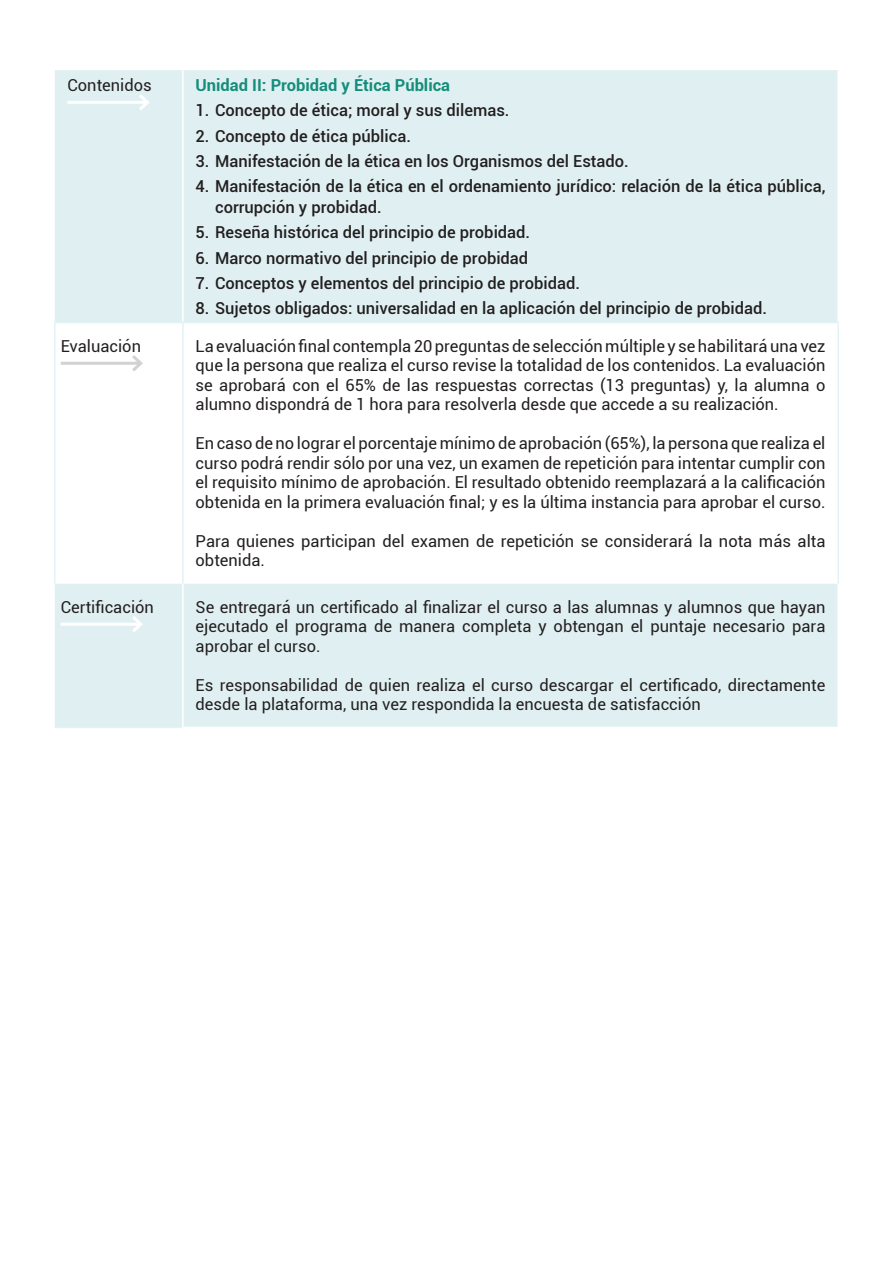
<style>
.page{position:relative;width:893px;height:1263px;background:#fff}
.page>*{position:absolute;margin:0;border:0;box-sizing:border-box;transform-origin:0 0}
.t1{font:16.5px/19.5px "Roboto";color:#231f20;text-align:justify}
.t2{font:500 16.5px/21px "Roboto";color:#231f20}
.t3{font:700 16.5px "Roboto";color:#148d7b}
</style>
<div class="page">
<div style="left:55px;top:70px;width:782px;height:657px;background:#e0f0f2"></div>
<svg style="left:56px;top:323px;width:781px;height:260px"></svg>
<hr style="left:55px;top:727px;width:127px;height:1px;background:#e2f3f5">
<hr style="left:182px;top:70px;width:2px;height:252px;background:#fff">
<hr style="left:182px;top:583px;width:2px;height:144px;background:#fff">
<hr style="left:54px;top:322px;width:129px;height:1px;background:#e2f3f5">
<hr style="left:54px;top:323px;width:2px;height:260px;background:#e2f3f5">
<hr style="left:183px;top:322px;width:656px;height:1px;background:#e2f3f5">
<hr style="left:182px;top:323px;width:2px;height:260px;background:#e2f3f5">
<hr style="left:837px;top:323px;width:2px;height:260px;background:#e2f3f5">
<hr style="left:68px;top:101px;width:80px;height:3px;background:#fff">
<svg style="left:136px;top:91px;width:16px;height:23px"></svg>
<hr style="left:61px;top:362px;width:80px;height:3px;background:#d1d2d4">
<svg style="left:129px;top:352px;width:16px;height:23px"></svg>
<hr style="left:61px;top:623px;width:80px;height:3px;background:#fff">
<svg style="left:129px;top:613px;width:16px;height:22px"></svg>
<p class="t1" style="left:68px;top:75px;width:86px">Contenidos</p>
<p class="t3" style="left:196px;top:73px;width:256px">Unidad II: Probidad y Ética Pública</p>
<p class="t2" style="left:196px;top:99px;width:315px">1. Concepto de ética; moral y sus dilemas.</p>
<p class="t2" style="left:196px;top:125px;width:217px">2. Concepto de ética pública.</p>
<p class="t2" style="left:196px;top:150px;width:435px">3. Manifestación de la ética en los Organismos del Estado.</p>
<p class="t2" style="left:215px;top:175px;width:612px;text-indent:-20px">4. Manifestación de la ética en el ordenamiento jurídico: relación de la ética pública, corrupción y probidad.</p>
<p class="t2" style="left:196px;top:221px;width:336px">5. Reseña histórica del principio de probidad.</p>
<p class="t2" style="left:196px;top:247px;width:334px">6. Marco normativo del principio de probidad</p>
<p class="t2" style="left:196px;top:272px;width:386px">7. Conceptos y elementos del principio de probidad.</p>
<p class="t2" style="left:196px;top:297px;width:573px">8. Sujetos obligados: universalidad en la aplicación del principio de probidad.</p>
<p class="t1" style="left:61px;top:336px;width:82px">Evaluación</p>
<p class="t1" style="left:196px;top:336px;width:631px">La evaluación final contempla 20 preguntas de selección múltiple y se habilitará una vez que la persona que realiza el curso revise la totalidad de los contenidos. La evaluación se aprobará con el 65% de las respuestas correctas (13 preguntas) y, la alumna o alumno dispondrá de 1 hora para resolverla desde que accede a su realización.</p>
<p class="t1" style="left:196px;top:433px;width:631px">En caso de no lograr el porcentaje mínimo de aprobación (65%), la persona que realiza el curso podrá rendir sólo por una vez, un examen de repetición para intentar cumplir con el requisito mínimo de aprobación. El resultado obtenido reemplazará a la calificación obtenida en la primera evaluación final; y es la última instancia para aprobar el curso.</p>
<p class="t1" style="left:196px;top:531px;width:631px">Para quienes participan del examen de repetición se considerará la nota más alta obtenida.</p>
<p class="t1" style="left:61px;top:597px;width:95px">Certificación</p>
<p class="t1" style="left:196px;top:597px;width:631px">Se entregará un certificado al finalizar el curso a las alumnas y alumnos que hayan ejecutado el programa de manera completa y obtengan el puntaje necesario para aprobar el curso.</p>
<p class="t1" style="left:196px;top:675px;width:631px">Es responsabilidad de quien realiza el curso descargar el certificado, directamente desde la plataforma, una vez respondida la encuesta de satisfacción</p>
</div>
